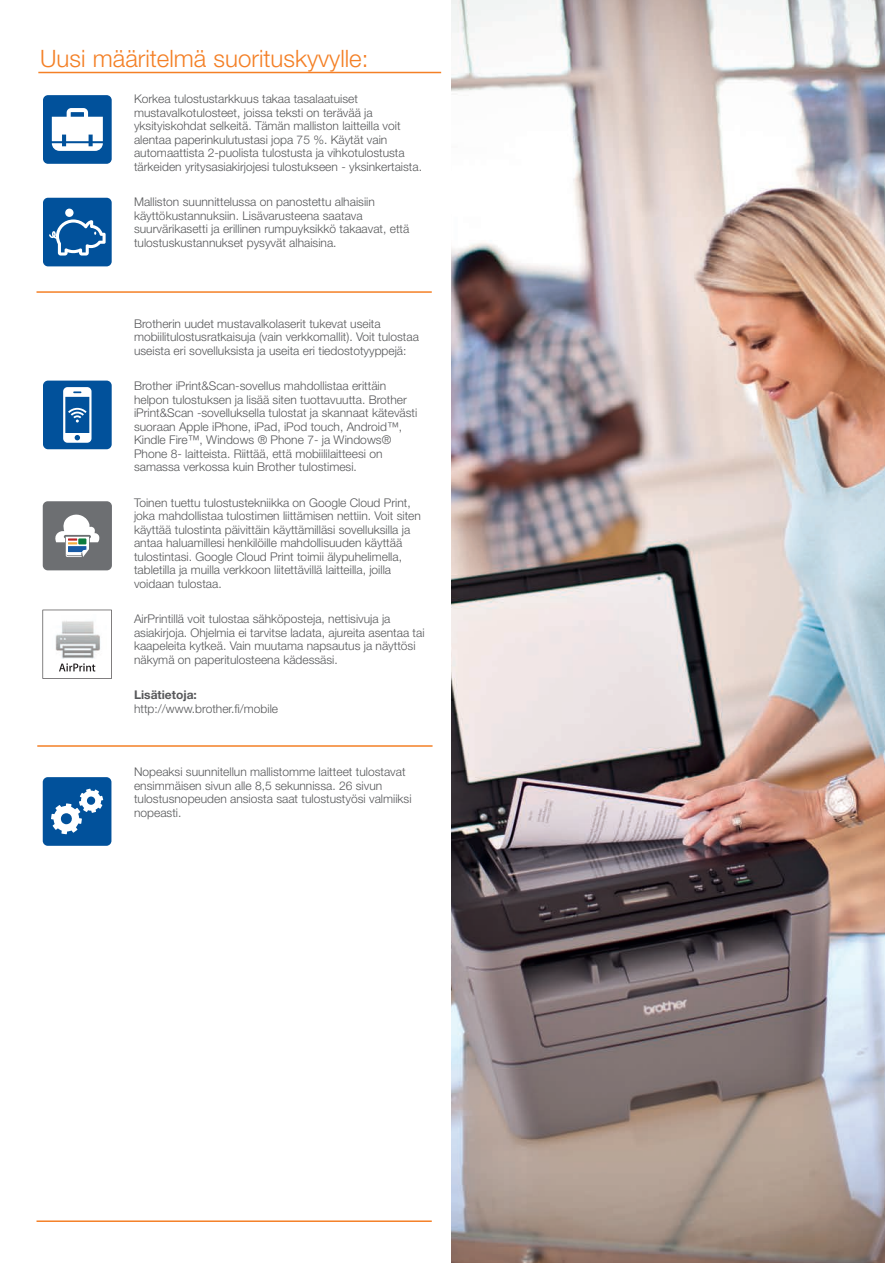
<style>
.page{position:relative;width:885px;height:1263px;background:#fff}
.page>*{position:absolute;margin:0;border:0;box-sizing:border-box;transform-origin:0 0}
.t1{font:300 24px "Helvetica Neue LT Std";color:#f48026}
.t2{font:300 12px/13.5px "Helvetica Neue LT Std";color:#57585a}
.t3{font:700 12px "Helvetica Neue LT Std";color:#57585a}
</style>
<div class="page">
<img style="left:451px;top:0;width:433px;height:1263px">
<hr style="left:36px;top:1220px;width:395px;height:2px;background:#f48026">
<hr style="left:38px;top:72px;width:403px;height:1px;background:#f48026">
<hr style="left:36px;top:291px;width:395px;height:2px;background:#f48026">
<hr style="left:37px;top:745px;width:395px;height:2px;background:#f48026">
<div style="left:43px;top:95px;width:69px;height:69px;background:#01519b;border-radius:5px"></div>
<svg style="left:52px;top:108px;width:51px;height:43px"></svg>
<div style="left:43px;top:198px;width:69px;height:68px;background:#01519b;border-radius:5px"></div>
<svg style="left:49px;top:219px;width:57px;height:37px"></svg>
<div style="left:65px;top:209px;width:8px;height:8px;background:#fff;border-radius:50%"></div>
<div style="left:43px;top:381px;width:69px;height:68px;background:#01519b;border-radius:5px"></div>
<svg style="left:63px;top:387px;width:28px;height:56px"></svg>
<div style="left:43px;top:777px;width:68px;height:69px;background:#01519b;border-radius:5px"></div>
<svg style="left:51px;top:789px;width:52px;height:45px"></svg>
<div style="left:43px;top:501px;width:69px;height:69px;background:#6d6f72;border-radius:5px"></div>
<svg style="left:55px;top:514px;width:45px;height:43px"></svg>
<div style="left:78px;top:538px;width:8px;height:6px;background:#0d7c3e"></div>
<svg style="left:43px;top:610px;width:69px;height:69px"></svg>
<img style="left:50px;top:615px;width:56px;height:43px">
<h1 class="t1" style="left:40px;top:44px;width:330px">Uusi määritelmä suorituskyvylle:</h1>
<p class="t2" style="left:134px;top:92px;width:289px">Korkea tulostustarkkuus takaa tasalaatuiset mustavalkotulosteet, joissa teksti on terävää ja yksityiskohdat selkeitä. Tämän malliston laitteilla voit alentaa paperinkulutustasi jopa 75 %. Käytät vain automaattista 2-puolista tulostusta ja vihkotulostusta tärkeiden yritysasiakirjojesi tulostukseen - yksinkertaista.</p>
<p class="t2" style="left:134px;top:195px;width:277px">Malliston suunnittelussa on panostettu alhaisiin käyttökustannuksiin. Lisävarusteena saatava suurvärikasetti ja erillinen rumpuyksikkö takaavat, että tulostuskustannukset pysyvät alhaisina.</p>
<p class="t2" style="left:134px;top:316px;width:286px">Brotherin uudet mustavalkolaserit tukevat useita mobiilitulostusratkaisuja (vain verkkomallit). Voit tulostaa useista eri sovelluksista ja useita eri tiedostotyyppejä:</p>
<p class="t2" style="left:134px;top:379px;width:285px">Brother iPrint&amp;Scan-sovellus mahdollistaa erittäin helpon tulostuksen ja lisää siten tuottavuutta. Brother iPrint&amp;Scan -sovelluksella tulostat ja skannaat kätevästi suoraan Apple iPhone, iPad, iPod touch, Android™, Kindle Fire™, Windows ® Phone 7- ja Windows® Phone 8- laitteista. Riittää, että mobiililaitteesi on samassa verkossa kuin Brother tulostimesi.</p>
<p class="t2" style="left:134px;top:495px;width:288px">Toinen tuettu tulostustekniikka on Google Cloud Print, joka mahdollistaa tulostimen liittämisen nettiin. Voit siten käyttää tulostinta päivittäin käyttämilläsi sovelluksilla ja antaa haluamillesi henkilöille mahdollisuuden käyttää tulostintasi. Google Cloud Print toimii älypuhelimella, tabletilla ja muilla verkkoon liitettävillä laitteilla, joilla voidaan tulostaa.</p>
<p class="t2" style="left:134px;top:612px;width:292px">AirPrintillä voit tulostaa sähköposteja, nettisivuja ja asiakirjoja. Ohjelmia ei tarvitse ladata, ajureita asentaa tai kaapeleita kytkeä. Vain muutama napsautus ja näyttösi näkymä on paperitulosteena kädessäsi.</p>
<p class="t3" style="left:134px;top:687px;width:64px">Lisätietoja:</p>
<p class="t2" style="left:134px;top:701px;width:146px">http://www.brother.fi/mobile</p>
<p class="t2" style="left:134px;top:765px;width:279px">Nopeaksi suunnitellun mallistomme laitteet tulostavat ensimmäisen sivun alle 8,5 sekunnissa. 26 sivun tulostusnopeuden ansiosta saat tulostustyösi valmiiksi nopeasti.</p>
</div>
